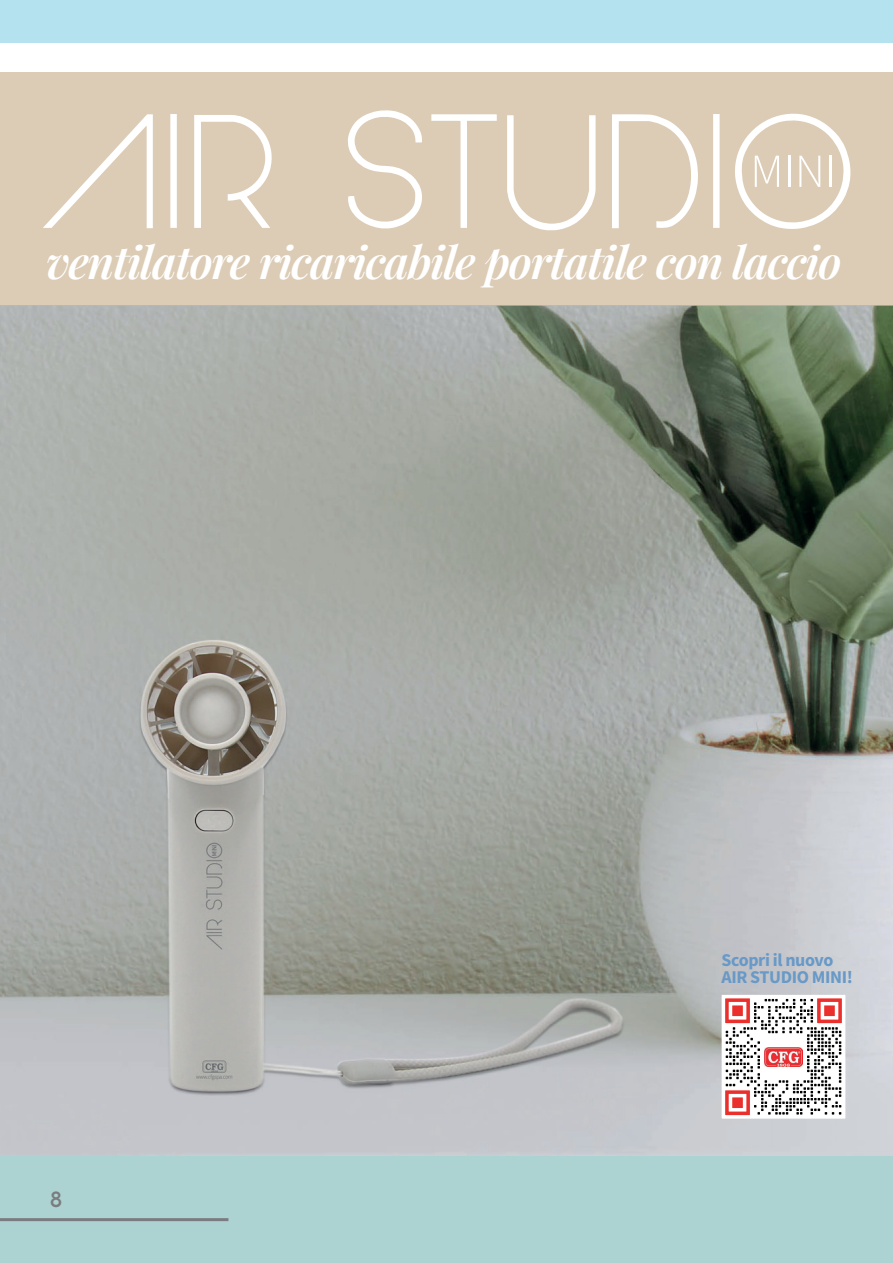
<style>
.page{position:relative;width:893px;height:1263px;background:#fff}
.page>*{position:absolute;margin:0;border:0;box-sizing:border-box;transform-origin:0 0}
.t1{font:italic 600 45px "Playfair Display";letter-spacing:-.03em;color:#fff}
.t2{font:19.5px "LEMONMILK";color:#7a7c7f}
.t3{font:18px/16.5px "Source Sans Variable";letter-spacing:-.02em;color:#6899c7}
</style>
<div class="page">
<img style="left:0;top:306px;width:893px;height:850px">
<div style="left:0;top:72px;width:893px;height:234px;background:#dcccb5"></div>
<div style="left:0;top:1156px;width:893px;height:107px;background:#acd2d2"></div>
<div style="left:0;top:0;width:893px;height:43px;background:#b5e2ef"></div>
<hr style="left:0;top:1218px;width:228px;height:3px;background:#7a7c7f">
<svg style="left:43px;top:114px;width:110px;height:115px"></svg>
<div style="left:170px;top:114px;width:7px;height:114px;background:#fff;border:3px solid #fff"></div>
<svg style="left:194px;top:115px;width:78px;height:113px"></svg>
<svg style="left:348px;top:110px;width:74px;height:119px"></svg>
<svg style="left:431px;top:114px;width:66px;height:114px"></svg>
<svg style="left:507px;top:115px;width:89px;height:116px"></svg>
<svg style="left:612px;top:114px;width:86px;height:115px"></svg>
<div style="left:713px;top:114px;width:7px;height:114px;background:#fff;border:3px solid #fff"></div>
<svg style="left:736px;top:113px;width:115px;height:116px"></svg>
<hr style="left:829px;top:156px;width:3px;height:31px;background:#fff">
<div style="left:722px;top:995px;width:123px;height:124px;background:#fff"></div>
<svg style="left:725px;top:998px;width:117px;height:117px"></svg>
<img style="left:764px;top:1047px;width:39px;height:19px">
<p class="t1" style="left:46px;top:227px;width:797px">ventilatore ricaricabile portatile con laccio</p>
<p class="t2" style="left:50px;top:1187px;width:13px">8</p>
<p class="t3" style="left:722px;top:952px;width:133px">Scopri il nuovo<br>AIR STUDIO MINI!</p>
</div>
